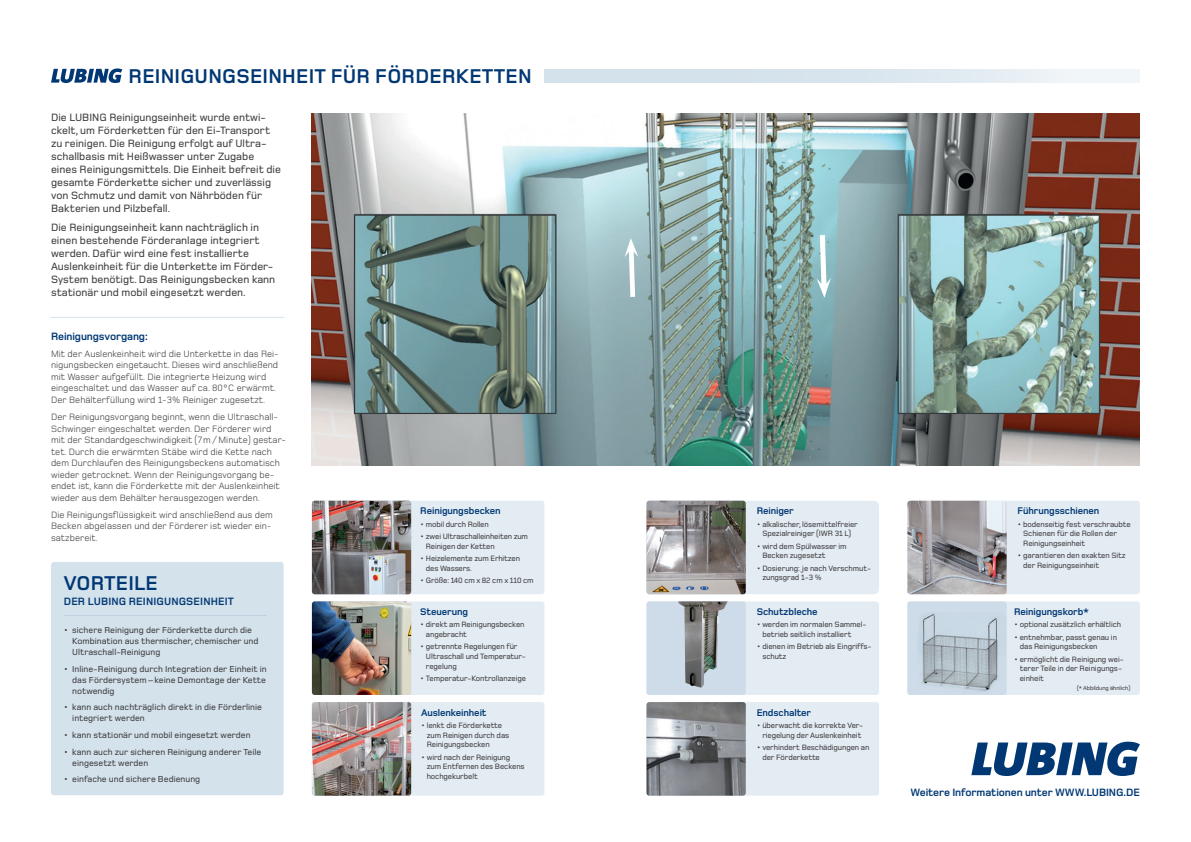
<style>
.page{position:relative;width:1191px;height:842px;background:#fff}
.page>*{position:absolute;margin:0;border:0;box-sizing:border-box;transform-origin:0 0}
.t1{font:700 20.7px "Foundry Monoline";letter-spacing:.01em;color:#013874}
.t2{font:500 11px/13px "Foundry Monoline";color:#3e3e3f}
.t3{font:700 11px "Foundry Monoline";letter-spacing:-.01em;color:#013874}
.t4{font:700 11px "Foundry Monoline";letter-spacing:.01em;color:#013874}
.t5{font:700 10px "Foundry Monoline";letter-spacing:-.01em;color:#013874}
.t6{font:9.5px/11.5px "Foundry Monoline";color:#3e3e3f}
.t7{font:500 9px/11px "Foundry Monoline";color:#3e3e3f}
.t8{font:500 8px/9.6px "Foundry Monoline";letter-spacing:-.015em;color:#3e3e3f}
.t9{font:500 6px "Foundry Monoline";letter-spacing:-.015em;color:#3e3e3f}
</style>
<div class="page">
<div style="left:51px;top:562px;width:232px;height:233px;background:#d4e2ec;border-radius:3px"></div>
<div style="left:312px;top:702px;width:232px;height:94px;background:#e4ecf3;border-radius:3px"></div>
<div style="left:312px;top:501px;width:232px;height:93px;background:#e4ecf3;border-radius:3px"></div>
<div style="left:312px;top:601px;width:232px;height:94px;background:#e4ecf3;border-radius:3px"></div>
<div style="left:646px;top:601px;width:233px;height:94px;background:#e4ecf3;border-radius:3px"></div>
<div style="left:649px;top:503px;width:227px;height:89px;background:#e4ecf3;border-radius:3px"></div>
<div style="left:646px;top:501px;width:233px;height:93px;border:5px solid #e4ecf3;border-radius:3px"></div>
<div style="left:907px;top:601px;width:233px;height:94px;background:#e4ecf3;border-radius:3px"></div>
<div style="left:907px;top:501px;width:233px;height:93px;background:#e4ecf3;border-radius:3px"></div>
<div style="left:646px;top:702px;width:233px;height:94px;background:#e4ecf3;border-radius:3px"></div>
<svg style="left:971px;top:742px;width:169px;height:34px"></svg>
<img style="left:312px;top:702px;width:99px;height:94px">
<img style="left:312px;top:501px;width:99px;height:93px">
<img style="left:312px;top:601px;width:99px;height:94px">
<div style="left:646px;top:601px;width:100px;height:94px;background:#cddce8;border-radius:3px"></div>
<img style="left:678px;top:601px;width:49px;height:87px">
<img style="left:646px;top:501px;width:99px;height:93px">
<div style="left:907px;top:601px;width:99px;height:94px;background:#cddce8;border-radius:3px"></div>
<img style="left:907px;top:613px;width:91px;height:80px">
<img style="left:907px;top:501px;width:99px;height:93px">
<img style="left:646px;top:702px;width:100px;height:94px">
<img style="left:312px;top:113px;width:828px;height:352px">
<svg style="left:624px;top:238px;width:14px;height:64px"></svg>
<svg style="left:816px;top:230px;width:15px;height:68px"></svg>
<svg style="left:51px;top:68px;width:71px;height:15px"></svg>
<hr style="left:51px;top:317px;width:233px;height:1px;background:#d4e2ec">
<hr style="left:64px;top:615px;width:203px;height:1px;background:#bed1e1">
<svg style="left:544px;top:69px;width:596px;height:14px;fill:#d8e5ee"></svg>
<h1 class="t1" style="left:129px;top:65px;width:404px">REINIGUNGSEINHEIT FÜR FÖRDERKETTEN</h1>
<p class="t2" style="left:51px;top:111px;width:231px">Die LUBING Reinigungseinheit wurde entwi&shy;ckelt, um Förderketten für den Ei--Transport zu reinigen. Die Reinigung erfolgt auf Ultra&shy;schallbasis mit Heißwasser unter Zugabe eines Reinigungsmittels. Die Einheit befreit die gesamte Förderkette sicher und zuverlässig von Schmutz und damit von Nährböden für Bakterien und Pilzbefall.</p>
<p class="t2" style="left:51px;top:221px;width:226px">Die Reinigungseinheit kann nachträglich in einen bestehende Förderanlage integriert werden. Dafür wird eine fest installierte Auslenkeinheit für die Unterkette im Förder-System benötigt. Das Reinigungsbecken kann stationär und mobil eingesetzt werden.</p>
<h2 class="t3" style="left:51px;top:330px;width:98px">Reinigungsvorgang:</h2>
<p class="t6" style="left:51px;top:349px;width:229px">Mit der Auslenkeinheit wird die Unterkette in das Rei&shy;nigungsbecken eingetaucht. Dieses wird anschließend mit Wasser aufgefüllt. Die integrierte Heizung wird eingeschaltet und das Wasser auf ca. 80°C erwärmt.<br>Der Behälterfüllung wird 1-3% Reiniger zugesetzt.</p>
<p class="t6" style="left:51px;top:412px;width:237px">Der Reinigungsvorgang beginnt, wenn die Ultraschall-Schwinger eingeschaltet werden. Der Förderer wird mit der Standardgeschwindigkeit (7 m / Minute) gestar&shy;tet. Durch die erwärmten Stäbe wird die Kette nach dem Durchlaufen des Reinigungsbeckens automatisch wieder getrocknet. Wenn der Reinigungsvorgang be&shy;endet ist, kann die Förderkette mit der Auslenkeinheit wieder aus dem Behälter herausgezogen werden.</p>
<p class="t6" style="left:51px;top:509px;width:223px">Die Reinigungsflüssigkeit wird anschließend aus dem<br>Becken abgelassen und der Förderer ist wieder ein&shy;satzbereit.</p>
<h1 class="t1" style="left:64px;top:572px;width:95px">VORTEILE</h1>
<h2 class="t4" style="left:64px;top:596px;width:172px">DER LUBING REINIGUNGSEINHEIT</h2>
<p class="t7" style="left:72px;top:625px;width:188px;text-indent:-9px">• sichere Reinigung der Förderkette durch die<br>Kombination aus thermischer, chemischer und<br>Ultraschall-Reinigung</p>
<p class="t7" style="left:72px;top:664px;width:196px;text-align:justify;text-indent:-9px">• Inline-Reinigung durch Integration der Einheit in das Fördersystem – keine Demontage der Kette notwendig</p>
<p class="t7" style="left:72px;top:702px;width:191px;text-indent:-9px">• kann auch nachträglich direkt in die Förderlinie integriert werden</p>
<p class="t7" style="left:64px;top:730px;width:188px">• kann stationär und mobil eingesetzt werden</p>
<p class="t7" style="left:72px;top:747px;width:191px;text-indent:-9px">• kann auch zur sicheren Reinigung anderer Teile eingesetzt werden</p>
<p class="t7" style="left:64px;top:774px;width:138px">• einfache und sichere Bedienung</p>
<p class="t5" style="left:420px;top:506px;width:82px">Reinigungsbecken</p>
<p class="t8" style="left:420px;top:520px;width:70px">• mobil durch Rollen</p>
<p class="t8" style="left:426px;top:532px;width:104px;text-indent:-6px">• zwei Ultraschalleinheiten zum<br>Reinigen der Ketten</p>
<p class="t8" style="left:426px;top:554px;width:96px;text-indent:-6px">• Heizelemente zum Erhitzen des Wassers.</p>
<p class="t8" style="left:420px;top:576px;width:115px">• Größe: 140 cm x 82 cm x 110 cm</p>
<p class="t5" style="left:420px;top:606px;width:49px">Steuerung</p>
<p class="t8" style="left:426px;top:620px;width:100px;text-indent:-6px">• direkt am Reinigungsbecken angebracht</p>
<p class="t8" style="left:426px;top:642px;width:101px;text-indent:-6px">• getrennte Regelungen für<br>Ultraschall und Temperatur&shy;regelung</p>
<p class="t8" style="left:420px;top:674px;width:107px">• Temperatur-Kontrollanzeige</p>
<p class="t5" style="left:421px;top:707px;width:67px">Auslenkeinheit</p>
<p class="t8" style="left:427px;top:721px;width:84px;text-indent:-6px">• lenkt die Förderkette zum Reinigen durch das<br>Reinigungsbecken</p>
<p class="t8" style="left:427px;top:753px;width:99px;text-indent:-6px">• wird nach der Reinigung zum Entfernen des Beckens hochgekurbelt</p>
<p class="t5" style="left:756px;top:506px;width:39px">Reiniger</p>
<p class="t8" style="left:756px;top:520px;width:103px;text-align:center">• alkalischer, lösemittelfreier<br>Spezialreiniger (IWR 31 L)</p>
<p class="t8" style="left:762px;top:542px;width:86px;text-indent:-6px">• wird dem Spülwasser im<br>Becken zugesetzt</p>
<p class="t8" style="left:762px;top:564px;width:110px;text-indent:-6px">• Dosierung: je nach Verschmut&shy;zungsgrad 1-3 %</p>
<p class="t5" style="left:756px;top:606px;width:63px">Schutzbleche</p>
<p class="t8" style="left:762px;top:620px;width:106px;text-indent:-6px">• werden im normalen Sammel&shy;betrieb seitlich installiert</p>
<p class="t8" style="left:762px;top:642px;width:111px;text-indent:-6px">• dienen im Betrieb als Eingriffs&shy;schutz</p>
<p class="t5" style="left:756px;top:707px;width:56px">Endschalter</p>
<p class="t8" style="left:756px;top:721px;width:108px;text-align:center">• überwacht die korrekte Ver&shy;riegelung der Auslenkeinheit</p>
<p class="t8" style="left:762px;top:743px;width:109px;text-indent:-6px">• verhindert Beschädigungen an der Förderkette</p>
<p class="t5" style="left:1017px;top:506px;width:83px">Führungsschienen</p>
<p class="t8" style="left:1023px;top:520px;width:109px;text-indent:-6px">• bodenseitig fest verschraubte<br>Schienen für die Rollen der<br>Reinigungseinheit</p>
<p class="t8" style="left:1023px;top:551px;width:104px;text-indent:-6px">• garantieren den exakten Sitz der Reinigungseinheit</p>
<p class="t5" style="left:1014px;top:606px;width:76px">Reinigungskorb*</p>
<p class="t8" style="left:1014px;top:620px;width:109px">• optional zusätzlich erhältlich</p>
<p class="t8" style="left:1019px;top:633px;width:99px;text-indent:-6px">• entnehmbar, passt genau in das Reinigungsbecken</p>
<p class="t8" style="left:1019px;top:655px;width:106px;text-indent:-6px">• ermöglicht die Reinigung wei&shy;terer Teile in der Reinigungs&shy;einheit</p>
<p class="t9" style="left:1077px;top:685px;width:55px">(* Abbildung ähnlich)</p>
<h2 class="t3" style="left:910px;top:786px;width:231px">Weitere Informationen unter WWW.LUBING.DE</h2>
</div>
